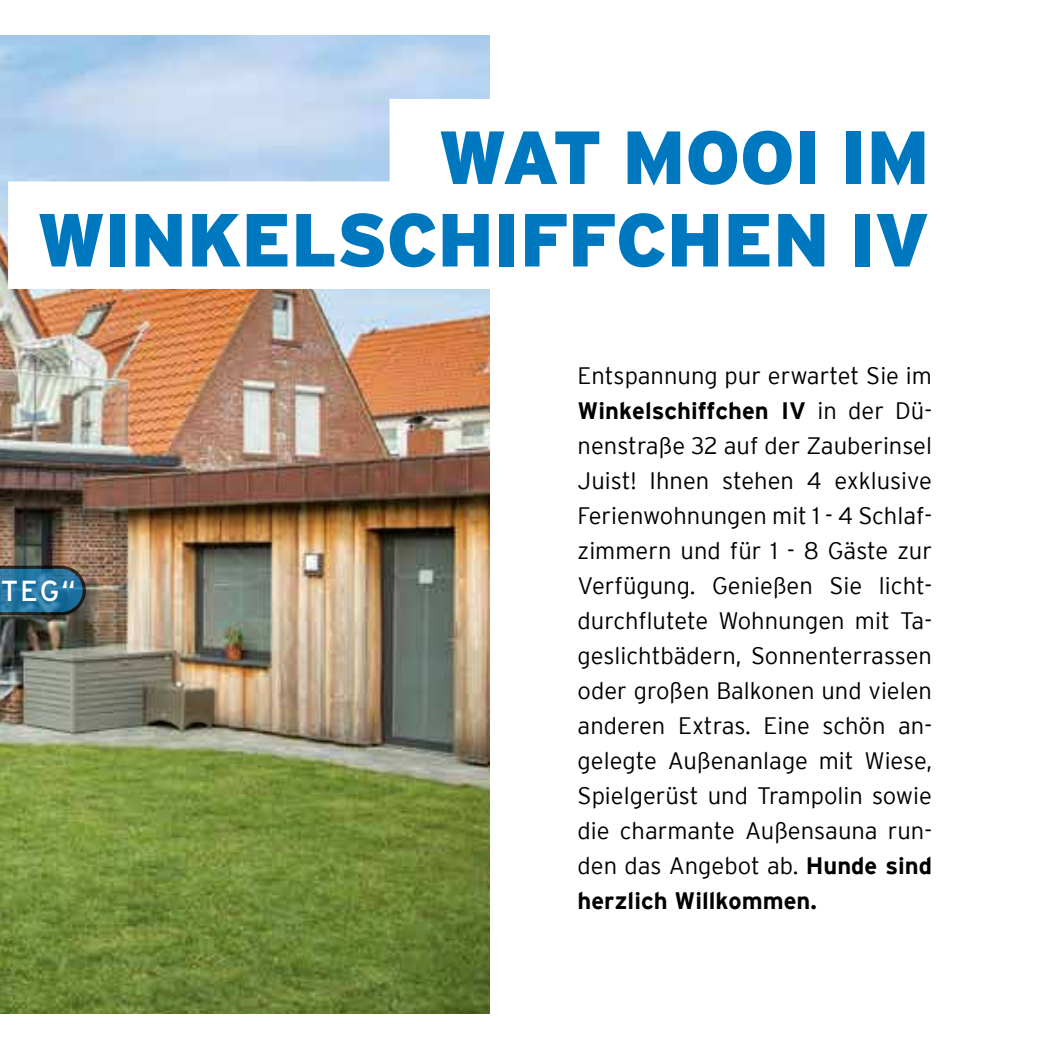
<style>
.page{position:relative;width:1049px;height:1049px;background:#fff}
.page>*{position:absolute;margin:0;border:0;box-sizing:border-box;transform-origin:0 0}
.t1{font:900 75px/82.5px "Interstate";letter-spacing:-.005em;color:#0078bf;text-align:right}
.t2{font:29px "Interstate";color:#fff}
.t3{font:300 23.75px/35px "Interstate";color:#000;text-align:justify}
.s1{font-weight:700}
</style>
<div class="page">
<img style="left:0;top:35px;width:489px;height:978px">
<div style="left:390px;top:99px;width:561px;height:107px;background:#fff"></div>
<div style="left:8px;top:181px;width:943px;height:108px;background:#fff"></div>
<svg style="left:0;top:566px;width:86px;height:49px"></svg>
<h1 class="t1" style="left:36px;top:117px;width:895px">WAT MOOI IM<br>WINKELSCHIFFCHEN IV</h1>
<p class="t2" style="left:1px;top:574px;width:76px">TEG“</p>
<p class="t3" style="left:578px;top:358px;width:356px">Entspannung pur erwartet Sie im <span class="s1">Winkelschiffchen IV</span> in der Dü&shy;nenstraße 32 auf der Zauberinsel Juist! Ihnen stehen 4 exklusive Ferienwohnungen mit 1 - 4 Schlaf&shy;zimmern und für 1 - 8 Gäste zur Verfügung. Genießen Sie licht&shy;durchflutete Wohnungen mit Ta&shy;geslichtbädern, Sonnenterrassen oder großen Balkonen und vielen anderen Extras. Eine schön an&shy;gelegte Außenanlage mit Wiese, Spielgerüst und Trampolin sowie die charmante Außensauna run&shy;den das Angebot ab. <span class="s1">Hunde sind herzlich Willkommen.</span></p>
</div>
